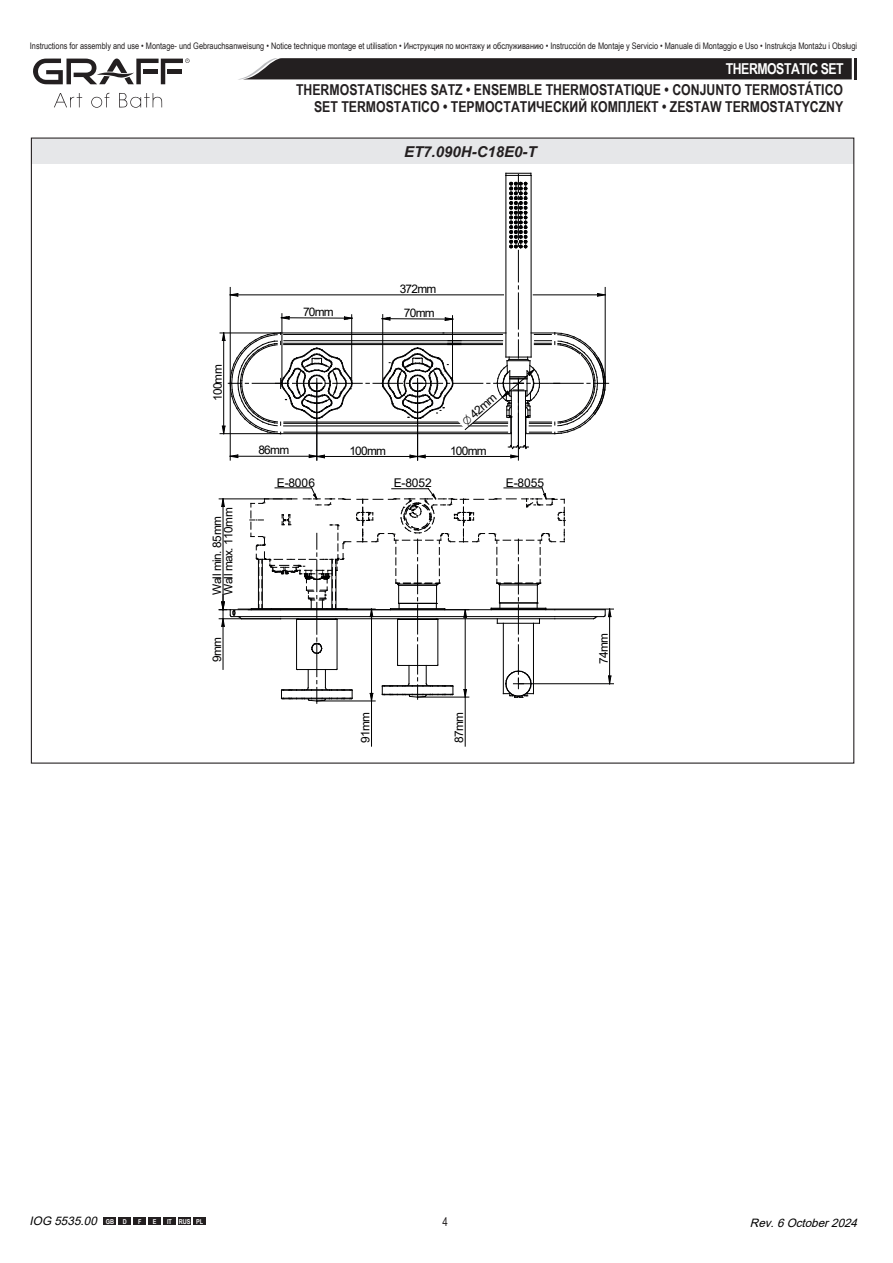
<style>
.page{position:relative;width:893px;height:1263px;background:#fff}
.page>*{position:absolute;margin:0;border:0;box-sizing:border-box;transform-origin:0 0}
.t1{font:700 15px/17.1px "Arial Narrow";color:#231f20;text-align:right}
.t2{font:italic 700 15px "Arial";color:#231f20}
.t3{font:700 15px "Arial Narrow";letter-spacing:-.03em;color:#fff}
.t4{font:12px "Arial";letter-spacing:-.01em;color:#000001}
.t5{font:12px "Arial Narrow";color:#231f20}
.t6{font:11.85px "Arial";letter-spacing:-.065em;color:#000001}
.t7{font:11.85px/11.4px "Arial";letter-spacing:-.045em;color:#000001}
.t8{font:italic 11.7px "Arial";color:#000}
.t9{font:italic 11.55px "Arial";color:#000}
.t10{font:9px "Arial Narrow";color:#231f20}
.t11{font:700 6.75px "Arial Narrow";color:#fff}
</style>
<div class="page">
<div style="left:104px;top:1217px;width:12px;height:8px;background:#231f20"></div>
<div style="left:118px;top:1217px;width:13px;height:8px;background:#231f20"></div>
<div style="left:133px;top:1217px;width:13px;height:8px;background:#231f20"></div>
<div style="left:178px;top:1217px;width:13px;height:8px;background:#231f20"></div>
<div style="left:148px;top:1217px;width:13px;height:8px;background:#231f20"></div>
<div style="left:163px;top:1217px;width:13px;height:8px;background:#231f20"></div>
<hr style="left:854px;top:58px;width:3px;height:21px;background:#231f20">
<svg style="left:240px;top:58px;width:612px;height:21px;background:#2d292a"></svg>
<div style="left:193px;top:1217px;width:13px;height:8px;background:#231f20"></div>
<hr style="left:511px;top:391px;width:1px;height:55px;background:#000001">
<hr style="left:525px;top:391px;width:1px;height:56px;background:#000001">
<hr style="left:531px;top:175px;width:1px;height:182px;background:#000001">
<hr style="left:505px;top:175px;width:1px;height:182px;background:#000001">
<svg style="left:505px;top:173px;width:26px;height:75px"></svg>
<hr style="left:518px;top:250px;width:1px;height:32px;background:#000001">
<hr style="left:518px;top:293px;width:1px;height:36px;background:#000001">
<hr style="left:555px;top:616px;width:49px;height:1px;background:#000001">
<hr style="left:232px;top:616px;width:49px;height:1px;background:#000001">
<hr style="left:555px;top:618px;width:39px;height:1px;background:#000001">
<svg style="left:508px;top:443px;width:20px;height:6px"></svg>
<hr style="left:220px;top:333px;width:61px;height:1px;background:#000001">
<hr style="left:220px;top:433px;width:61px;height:1px;background:#000001">
<hr style="left:230px;top:383px;width:1px;height:77px;background:#000001">
<svg style="left:230px;top:455px;width:8px;height:3px"></svg>
<hr style="left:230px;top:456px;width:87px;height:1px;background:#000001">
<hr style="left:317px;top:383px;width:1px;height:77px;background:#000001">
<svg style="left:309px;top:455px;width:16px;height:3px"></svg>
<hr style="left:317px;top:456px;width:101px;height:1px;background:#000001">
<hr style="left:417px;top:383px;width:1px;height:77px;background:#000001">
<hr style="left:518px;top:383px;width:1px;height:77px;background:#000001">
<svg style="left:410px;top:455px;width:16px;height:3px"></svg>
<svg style="left:511px;top:455px;width:8px;height:3px"></svg>
<hr style="left:418px;top:456px;width:100px;height:1px;background:#000001">
<hr style="left:230px;top:287px;width:1px;height:96px;background:#000001">
<svg style="left:230px;top:293px;width:8px;height:2px"></svg>
<svg style="left:597px;top:293px;width:8px;height:3px"></svg>
<hr style="left:230px;top:295px;width:273px;height:1px;background:#000001">
<hr style="left:518px;top:683px;width:95px;height:1px;background:#000001">
<hr style="left:491px;top:609px;width:122px;height:1px;background:#000001">
<svg style="left:608px;top:676px;width:3px;height:8px"></svg>
<svg style="left:604px;top:609px;width:7px;height:8px"></svg>
<hr style="left:609px;top:609px;width:1px;height:75px;background:#000001">
<hr style="left:238px;top:609px;width:137px;height:1px;background:#000001">
<hr style="left:371px;top:609px;width:1px;height:137px;background:#000001">
<hr style="left:465px;top:610px;width:1px;height:136px;background:#000001">
<hr style="left:219px;top:618px;width:62px;height:1px;background:#000001">
<hr style="left:223px;top:594px;width:1px;height:75px;background:#000001">
<hr style="left:219px;top:499px;width:72px;height:1px;background:#000001">
<svg style="left:219px;top:602px;width:24px;height:25px"></svg>
<svg style="left:221px;top:499px;width:4px;height:8px"></svg>
<hr style="left:223px;top:499px;width:1px;height:111px;background:#000001">
<svg style="left:250px;top:487px;width:315px;height:216px"></svg>
<hr style="left:504px;top:488px;width:38px;height:1px;background:#000001">
<hr style="left:281px;top:317px;width:71px;height:1px;background:#000001">
<svg style="left:344px;top:317px;width:7px;height:3px"></svg>
<svg style="left:281px;top:316px;width:9px;height:3px"></svg>
<hr style="left:605px;top:287px;width:1px;height:96px;background:#000001">
<hr style="left:282px;top:314px;width:1px;height:70px;background:#000001">
<hr style="left:351px;top:315px;width:1px;height:69px;background:#000001">
<hr style="left:382px;top:318px;width:71px;height:1px;background:#000001">
<svg style="left:445px;top:317px;width:7px;height:4px"></svg>
<svg style="left:383px;top:317px;width:8px;height:3px"></svg>
<hr style="left:382px;top:315px;width:1px;height:70px;background:#000001">
<hr style="left:452px;top:316px;width:1px;height:69px;background:#000001">
<div style="left:31px;top:139px;width:823px;height:24px;background:#e6e7e9"></div>
<hr style="left:533px;top:295px;width:69px;height:1px;background:#000001">
<svg style="left:119px;top:93px;width:43px;height:15px"></svg>
<svg style="left:91px;top:93px;width:18px;height:15px"></svg>
<svg style="left:54px;top:93px;width:28px;height:15px"></svg>
<svg style="left:33px;top:58px;width:157px;height:26px"></svg>
<svg style="left:222px;top:332px;width:387px;height:102px"></svg>
<p class="t10" style="left:30px;top:39px;width:829px">Instructions for assembly and use • Montage- und Gebrauchsanweisung • Notice technique montage et utilisation • Инcтрукция по монтажу и обслуживанию • Instrucción de Montaje y Servicio • Manuale di Montaggio e Uso • Instrukcja Montażu i Obsługi</p>
<h1 class="t3" style="left:726px;top:57px;width:120px">THERMOSTATIC SET</h1>
<h1 class="t1" style="left:296px;top:80px;width:549px">THERMOSTATISCHES SATZ • ENSEMBLE THERMOSTATIQUE • CONJUNTO TERMOSTÁTICO<br>SET TERMOSTATICO • ТЕРМОСТАТИЧЕСКИЙ КОМПЛЕКТ • ZESTAW TERMOSTATYCZNY</h1>
<h1 class="t2" style="left:404px;top:141px;width:134px">ET7.090H-C18E0-T</h1>
<h3 class="t6" style="left:400px;top:281px;width:38px">372mm</h3>
<h3 class="t6" style="left:210px;top:401px;width:38px;rotate:-90deg">100mm</h3>
<h3 class="t7" style="left:211px;top:595px;width:90px;rotate:-90deg">Wall min. 85mm<br>Wall max. 110mm</h3>
<h3 class="t6" style="left:209px;top:662px;width:26px;rotate:-90deg">9mm</h3>
<h3 class="t6" style="left:303px;top:304px;width:32px">70mm</h3>
<h3 class="t6" style="left:404px;top:305px;width:32px">70mm</h3>
<h3 class="t6" style="left:466px;top:410px;width:32px;rotate:-41deg">42mm</h3>
<h3 class="t6" style="left:258px;top:442px;width:32px">86mm</h3>
<h3 class="t6" style="left:349px;top:442px;width:38px">100mm</h3>
<h3 class="t6" style="left:450px;top:442px;width:38px">100mm</h3>
<h2 class="t4" style="left:277px;top:474px;width:40px">E-8006</h2>
<h2 class="t4" style="left:394px;top:475px;width:40px">E-8052</h2>
<h2 class="t4" style="left:506px;top:474px;width:40px">E-8055</h2>
<h3 class="t6" style="left:357px;top:743px;width:32px;rotate:-90deg">91mm</h3>
<h3 class="t6" style="left:451px;top:743px;width:32px;rotate:-90deg">87mm</h3>
<h3 class="t6" style="left:596px;top:664px;width:32px;rotate:-90deg">74mm</h3>
<p class="t8" style="left:30px;top:1213px;width:72px">IOG 5535.00</p>
<p class="t11" style="left:106px;top:1216px;width:10px">GB</p>
<p class="t11" style="left:123px;top:1216px;width:5px">D</p>
<p class="t11" style="left:138px;top:1216px;width:5px">F</p>
<p class="t11" style="left:153px;top:1216px;width:5px">E</p>
<p class="t11" style="left:167px;top:1216px;width:25px">IT RUS</p>
<h2 class="t5" style="left:443px;top:1212px;width:7px">4</h2>
<p class="t9" style="left:750px;top:1215px;width:113px">Rev.6October2024</p>
<p class="t11" style="left:196px;top:1216px;width:9px">PL</p>
</div>
